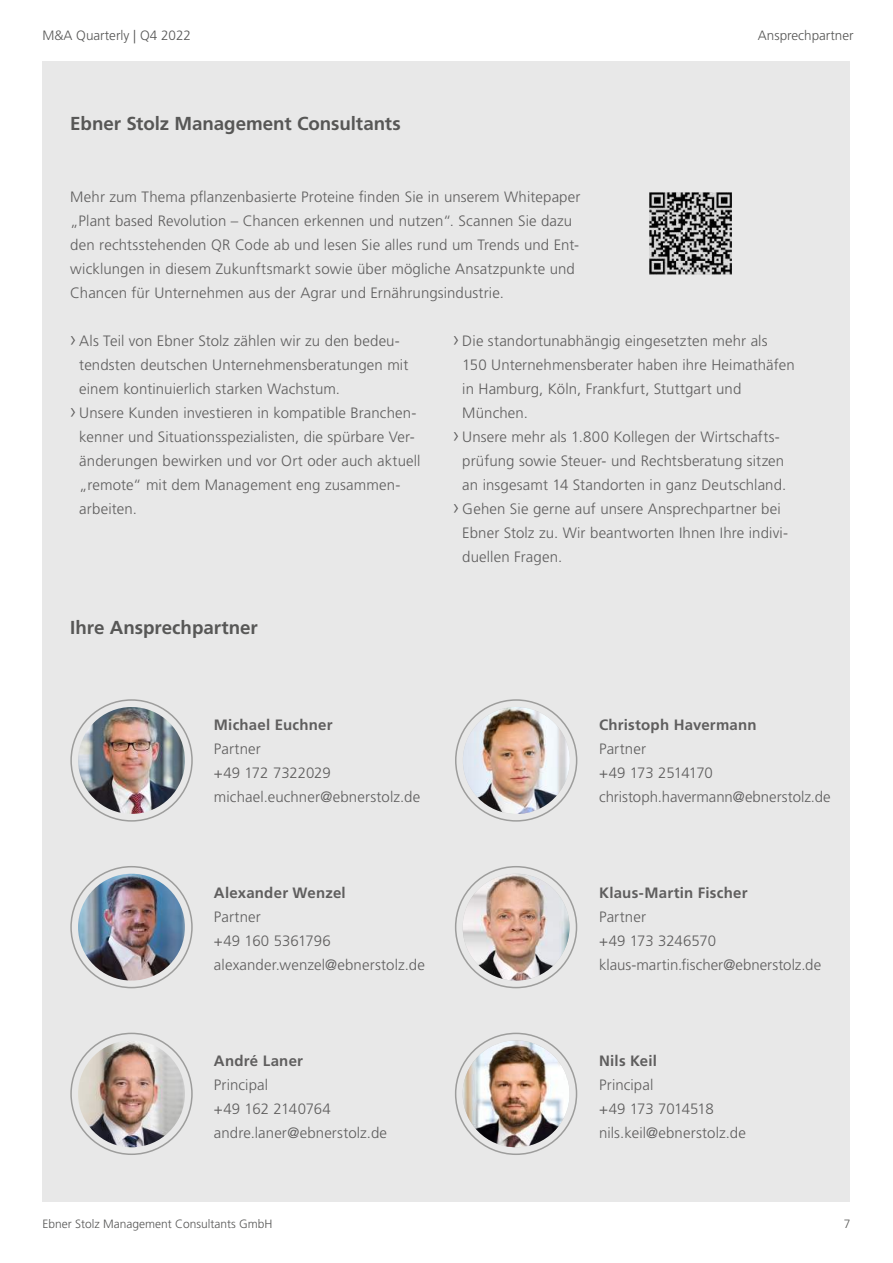
<style>
.page{position:relative;width:893px;height:1263px;background:#fff}
.page>*{position:absolute;margin:0;border:0;box-sizing:border-box;transform-origin:0 0}
.t1{font:700 18.75px "Frutiger LT Std";color:#575756}
.t2{font:300 15px/24px "Frutiger LT Std";letter-spacing:.01em;color:#5f5e5e}
.t3{font:700 15px "Frutiger LT Std";letter-spacing:.015em;color:#5f5e5e}
.t4{font:300 13.5px "Frutiger LT Std";color:#575756}
.t5{font:300 12px "Frutiger LT Std";color:#575756}
.s1{font-size:21px}
</style>
<div class="page">
<div style="left:43px;top:61px;width:807px;height:1140px;background:#e8e8e8"></div>
<img style="left:649px;top:192px;width:82px;height:82px">
<div style="left:70px;top:866px;width:123px;height:122px;border:2px solid #9d9d9c;border-radius:50%"></div>
<img style="left:78px;top:874px;width:107px;height:106px;border-radius:53px">
<div style="left:70px;top:1033px;width:123px;height:122px;border:2px solid #9d9d9c;border-radius:50%"></div>
<img style="left:78px;top:1040px;width:107px;height:107px;border-radius:53px">
<div style="left:455px;top:866px;width:122px;height:122px;border:2px solid #9d9d9c;border-radius:50%"></div>
<img style="left:463px;top:874px;width:106px;height:106px;border-radius:53px">
<div style="left:455px;top:1033px;width:122px;height:122px;border:2px solid #9d9d9c;border-radius:50%"></div>
<img style="left:463px;top:1040px;width:106px;height:107px;border-radius:53px">
<div style="left:70px;top:699px;width:123px;height:123px;border:2px solid #9d9d9c;border-radius:50%"></div>
<img style="left:78px;top:707px;width:107px;height:107px;border-radius:53px">
<div style="left:455px;top:699px;width:122px;height:123px;border:2px solid #9d9d9c;border-radius:50%"></div>
<img style="left:463px;top:707px;width:107px;height:107px;border-radius:53px">
<p class="t4" style="left:43px;top:28px;width:150px">M&amp;A Quarterly | Q4 2022</p>
<p class="t4" style="left:758px;top:28px;width:97px">Ansprechpartner</p>
<p class="t1" style="left:70px;top:113px;width:332px">Ebner Stolz Management Consultants</p>
<p class="t2" style="left:70px;top:185px;width:512px">Mehr zum Thema pflanzenbasierte Proteine finden Sie in unserem Whitepaper „Plant based Revolution – Chancen erkennen und nutzen“. Scannen Sie dazu den rechtsstehenden QR Code ab und lesen Sie alles rund um Trends und Ent&shy;wicklungen in diesem Zukunftsmarkt sowie über mögliche Ansatzpunkte und Chancen für Unternehmen aus der Agrar und Ernährungsindustrie.</p>
<p class="t2" style="left:70px;top:329px;width:331px"><span class="s1">›</span> Als Teil von Ebner Stolz zählen wir zu den bedeu-</p>
<p class="t2" style="left:79px;top:353px;width:331px">tendsten deutschen Unternehmensberatungen mit</p>
<p class="t2" style="left:79px;top:377px;width:262px">einem kontinuierlich starken Wachstum.</p>
<p class="t2" style="left:70px;top:401px;width:348px"><span class="s1">›</span> Unsere Kunden investieren in kompatible Branchen-</p>
<p class="t2" style="left:79px;top:425px;width:337px">kenner und Situationsspezialisten, die spürbare Ver-</p>
<p class="t2" style="left:79px;top:449px;width:343px">änderungen bewirken und vor Ort oder auch aktuell</p>
<p class="t2" style="left:79px;top:473px;width:323px">„remote“ mit dem Management eng zusammen-</p>
<p class="t2" style="left:79px;top:497px;width:59px">arbeiten.</p>
<p class="t1" style="left:70px;top:617px;width:189px">Ihre Ansprechpartner</p>
<p class="t3" style="left:214px;top:716px;width:120px">Michael Euchner</p>
<p class="t2" style="left:214px;top:737px;width:208px">Partner<br>+49 172 7322029 michael.euchner@ebnerstolz.de</p>
<p class="t2" style="left:453px;top:329px;width:316px"><span class="s1">›</span> Die standortunabhängig eingesetzten mehr als</p>
<p class="t2" style="left:462px;top:353px;width:334px">150 Unternehmensberater haben ihre Heimathäfen</p>
<p class="t2" style="left:462px;top:377px;width:281px">in Hamburg, Köln, Frankfurt, Stuttgart und</p>
<p class="t2" style="left:462px;top:401px;width:67px">München.</p>
<p class="t2" style="left:453px;top:425px;width:328px"><span class="s1">›</span> Unsere mehr als 1.800 Kollegen der Wirtschafts-</p>
<p class="t2" style="left:462px;top:449px;width:323px">prüfung sowie Steuer- und Rechtsberatung sitzen</p>
<p class="t2" style="left:462px;top:473px;width:325px">an insgesamt 14 Standorten in ganz Deutschland.</p>
<p class="t2" style="left:453px;top:497px;width:329px"><span class="s1">›</span> Gehen Sie gerne auf unsere Ansprechpartner bei</p>
<p class="t2" style="left:462px;top:521px;width:327px">Ebner Stolz zu. Wir beantworten Ihnen Ihre indivi-</p>
<p class="t2" style="left:462px;top:545px;width:101px">duellen Fragen.</p>
<p class="t3" style="left:599px;top:716px;width:159px">Christoph Havermann</p>
<p class="t2" style="left:599px;top:737px;width:233px">Partner<br>+49 173 2514170 christoph.havermann@ebnerstolz.de</p>
<p class="t3" style="left:214px;top:884px;width:133px">Alexander Wenzel</p>
<p class="t2" style="left:214px;top:905px;width:212px">Partner<br>+49 160 5361796 alexander.wenzel@ebnerstolz.de</p>
<p class="t3" style="left:599px;top:884px;width:150px">Klaus-Martin Fischer</p>
<p class="t2" style="left:599px;top:905px;width:224px">Partner<br>+49 173 3246570 klaus-martin.fischer@ebnerstolz.de</p>
<p class="t3" style="left:214px;top:1052px;width:91px">André Laner</p>
<p class="t2" style="left:214px;top:1073px;width:175px">Principal<br>+49 162 2140764 andre.laner@ebnerstolz.de</p>
<p class="t3" style="left:599px;top:1052px;width:59px">Nils Keil</p>
<p class="t2" style="left:599px;top:1073px;width:148px">Principal<br>+49 173 7014518 nils.keil@ebnerstolz.de</p>
<p class="t5" style="left:43px;top:1217px;width:232px">Ebner Stolz Management Consultants GmbH</p>
<p class="t5" style="left:844px;top:1217px;width:8px">7</p>
</div>
